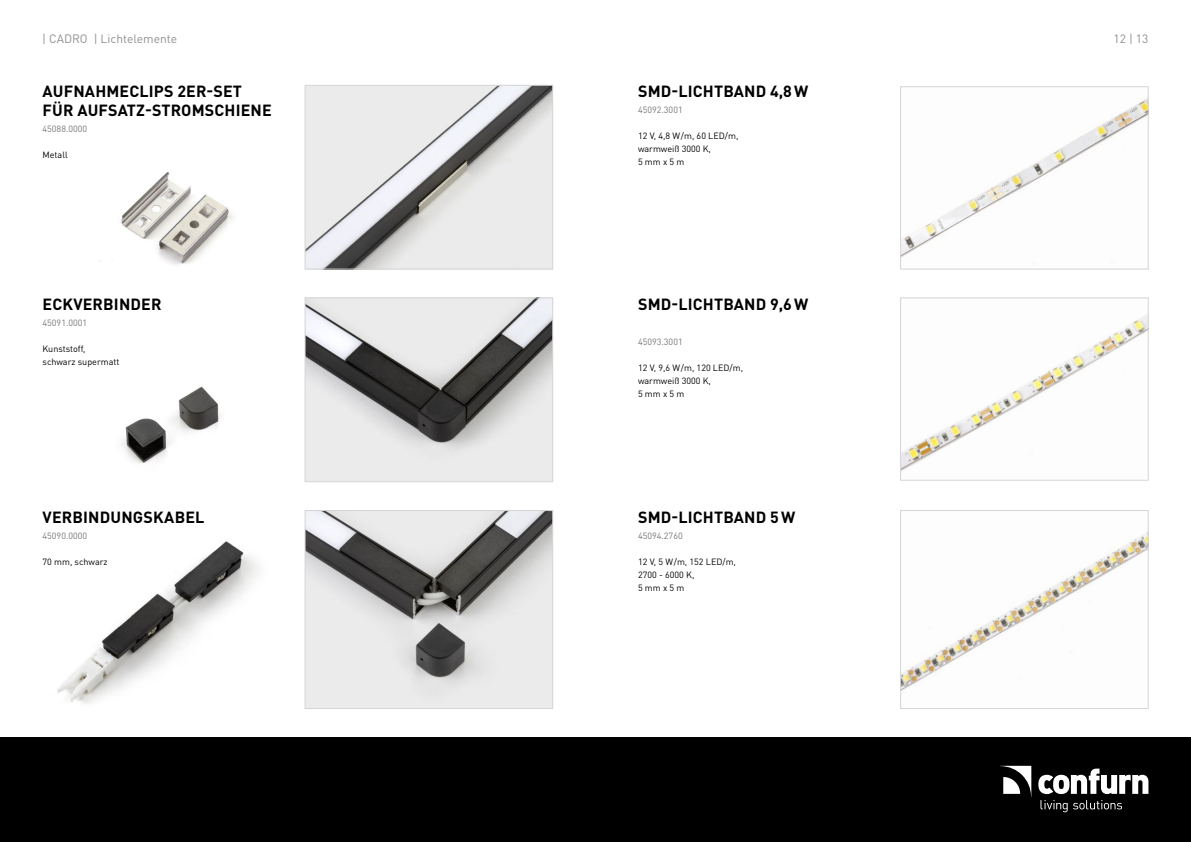
<style>
.page{position:relative;width:1191px;height:842px;background:#fff}
.page>*{position:absolute;margin:0;border:0;box-sizing:border-box;transform-origin:0 0}
.t1{font:700 16px/19px "DIN Pro";letter-spacing:.01em;color:#000}
.t2{font:12px "DIN Pro";color:#8f908f}
.t3{font:9px/13px "DIN Pro";color:#000}
.t4{font:9px "DIN Pro";color:#777}
</style>
<div class="page">
<div style="left:0;top:737px;width:1191px;height:105px;background:#000"></div>
<svg style="left:1000px;top:766px;width:31px;height:28px"></svg>
<svg style="left:1038px;top:769px;width:110px;height:25px"></svg>
<svg style="left:1040px;top:800px;width:27px;height:12px"></svg>
<svg style="left:1073px;top:800px;width:49px;height:9px"></svg>
<img style="left:307px;top:87px;width:244px;height:180px">
<div style="left:305px;top:85px;width:248px;height:184px;border:1px solid #d5d5d5"></div>
<img style="left:902px;top:99px;width:244px;height:165px">
<div style="left:900px;top:86px;width:248px;height:183px;border:1px solid #d5d5d5"></div>
<img style="left:902px;top:315px;width:244px;height:156px">
<div style="left:900px;top:298px;width:248px;height:182px;border:1px solid #d5d5d5"></div>
<img style="left:902px;top:533px;width:244px;height:158px">
<div style="left:900px;top:510px;width:248px;height:199px;border:1px solid #d5d5d5"></div>
<img style="left:307px;top:512px;width:244px;height:195px">
<div style="left:305px;top:510px;width:248px;height:199px;border:1px solid #d5d5d5"></div>
<img style="left:307px;top:300px;width:244px;height:180px">
<div style="left:305px;top:298px;width:248px;height:184px;border:1px solid #d5d5d5"></div>
<img style="left:99px;top:172px;width:134px;height:93px">
<img style="left:122px;top:386px;width:98px;height:78px">
<img style="left:57px;top:541px;width:202px;height:163px">
<h2 class="t2" style="left:42px;top:29px;width:136px">| CADRO | Lichtelemente</h2>
<h2 class="t2" style="left:1113px;top:29px;width:36px">12 | 13</h2>
<h1 class="t1" style="left:43px;top:81px;width:231px">AUFNAHMECLIPS 2ER-SET<br>FÜR AUFSATZ-STROMSCHIENE</h1>
<p class="t4" style="left:43px;top:122px;width:46px">45088.0000</p>
<p class="t3" style="left:43px;top:148px;width:27px">Metall</p>
<h1 class="t1" style="left:43px;top:294px;width:120px">ECKVERBINDER</h1>
<p class="t4" style="left:43px;top:316px;width:46px">45091.0001</p>
<p class="t3" style="left:43px;top:342px;width:78px">Kunststoff, schwarz supermatt</p>
<h1 class="t1" style="left:43px;top:506px;width:163px">VERBINDUNGSKABEL</h1>
<p class="t4" style="left:43px;top:528px;width:46px">45090.0000</p>
<p class="t3" style="left:43px;top:554px;width:67px">70 mm, schwarz</p>
<h1 class="t1" style="left:638px;top:81px;width:172px">SMD-LICHTBAND 4,8 W</h1>
<p class="t4" style="left:638px;top:103px;width:46px">45092.3001</p>
<p class="t3" style="left:638px;top:129px;width:102px">12 V, 4,8 W/m, 60 LED/m, warmweiß 3000 K,<br>5 mm x 5 m</p>
<h1 class="t1" style="left:638px;top:294px;width:172px">SMD-LICHTBAND 9,6 W</h1>
<p class="t4" style="left:638px;top:335px;width:46px">45093.3001</p>
<p class="t3" style="left:638px;top:361px;width:107px">12 V, 9,6 W/m, 120 LED/m, warmweiß 3000 K,<br>5 mm x 5 m</p>
<h1 class="t1" style="left:638px;top:506px;width:159px">SMD-LICHTBAND 5 W</h1>
<p class="t4" style="left:638px;top:528px;width:46px">45094.2760</p>
<p class="t3" style="left:638px;top:554px;width:99px">12 V, 5 W/m, 152 LED/m,<br>2700 - 6000 K,<br>5 mm x 5 m</p>
</div>
